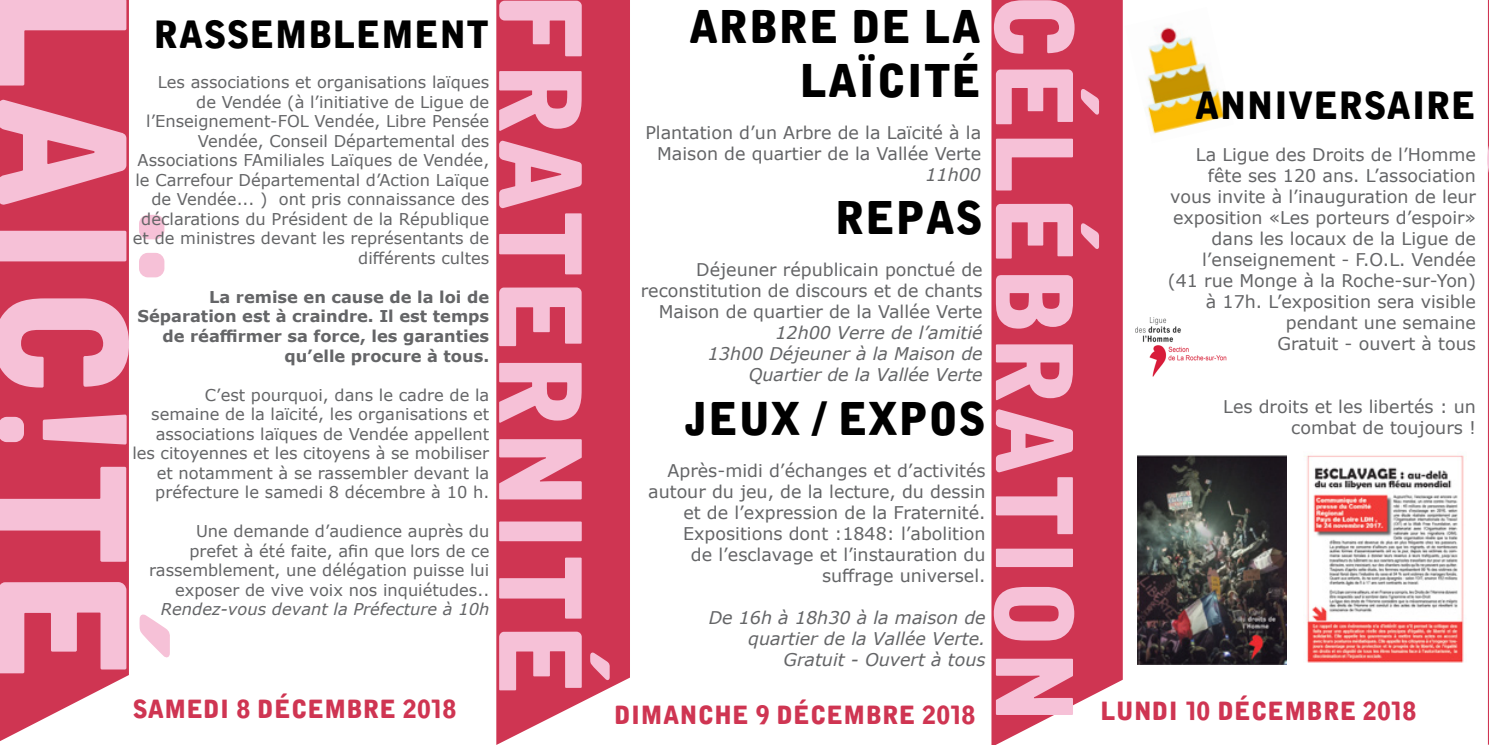
<style>
.page{position:relative;width:1489px;height:745px;background:#fff}
.page>*{position:absolute;margin:0;border:0;box-sizing:border-box;transform-origin:0 0}
.t1{font:175px "Alpha Ligue";color:#f6c1d7}
.t2{font:112.5px "Alpha Ligue";color:#f6c1d7}
.t3{font:105px "Alpha Ligue";color:#f6c1d7}
.t4{font:45px/54px "Alpha Ligue";color:#000;text-align:right}
.t5{font:37.5px "Alpha Ligue";color:#000}
.t6{font:25px "Alpha Ligue";color:#cf3552}
.t7{font:17.5px/21px "Verdana";color:#646567;text-align:right}
.t8{font:italic 17.5px/21px "Verdana";color:#646567;text-align:right}
.t9{font:16.25px/19.5px "Verdana";color:#646567;text-align:right}
.t10{font:700 16.25px/19.5px "Verdana";color:#646567;text-align:right}
.t11{font:italic 16.25px "Verdana";color:#646567}
</style>
<div class="page">
<img style="left:1147px;top:25px;width:78px;height:109px">
<div style="left:0;top:0;width:129px;height:740px;background:#cf3552"></div>
<div style="left:496px;top:0;width:134px;height:744px;background:#cf3552"></div>
<div style="left:991px;top:0;width:131px;height:744px;background:#cf3552"></div>
<hr style="left:1487px;top:0;width:1px;height:744px;background:#cf3552">
<img style="left:1137px;top:455px;width:149px;height:209px">
<img style="left:1306px;top:455px;width:158px;height:208px">
<img style="left:1135px;top:317px;width:92px;height:60px">
<h1 class="t1" style="left:170px;top:-14px;width:699px;rotate:90deg">LAÏCITÉ</h1>
<h3 class="t3" style="left:1099px;top:-9px;width:735px;rotate:90deg">CÉLÉBRATION</h3>
<h2 class="t2" style="left:609px;top:-8px;width:706px;rotate:90deg">FRATERNITÉ</h2>
<h3 class="t4" style="left:688px;top:-1px;width:294px">ARBRE DE LA<br>LAÏCITÉ</h3>
<p class="t7" style="left:645px;top:122px;width:337px">Plantation d’un Arbre de la Laïcité à la<br>Maison de quartier de la Vallée Verte</p>
<p class="t8" style="left:925px;top:164px;width:57px">11h00</p>
<h3 class="t5" style="left:154px;top:11px;width:337px">RASSEMBLEMENT</h3>
<p class="t9" style="left:133px;top:72px;width:358px">Les associations et organisations laïques<br>de Vendée (à l’initiative de Ligue de l’Enseignement-FOL Vendée, Libre Pensée Vendée, Conseil Départemental des Associations FAmiliales Laïques de Vendée, le Carrefour Départemental d’Action Laïque de Vendée... ) ont pris connaissance des déclarations du Président de la République et de ministres devant les représentants de différents cultes</p>
<p class="t10" style="left:137px;top:287px;width:353px">La remise en cause de la loi de<br>Séparation est à craindre. Il est temps de réaffirmer sa force, les garanties qu’elle procure à tous.</p>
<p class="t9" style="left:132px;top:384px;width:358px">C’est pourquoi, dans le cadre de la<br>semaine de la laïcité, les organisations et associations laïques de Vendée appellent les citoyennes et les citoyens à se mobiliser et notamment à se rassembler devant la préfecture le samedi 8 décembre à 10 h.</p>
<p class="t9" style="left:149px;top:521px;width:341px">Une demande d’audience auprès du prefet à été faite, afin que lors de ce rassemblement, une délégation puisse lui exposer de vive voix nos inquiétudes..</p>
<p class="t11" style="left:161px;top:597px;width:330px">Rendez-vous devant la Préfecture à 10h</p>
<h3 class="t5" style="left:1194px;top:82px;width:283px">ANNIVERSAIRE</h3>
<p class="t7" style="left:1167px;top:143px;width:310px">La Ligue des Droits de l’Homme fête ses 120 ans. L’association vous invite à l’inauguration de leur exposition «Les porteurs d’espoir» dans les locaux de la Ligue de l’enseignement - F.O.L. Vendée (41 rue Monge à la Roche-sur-Yon) à 17h. L’exposition sera visible pendant une semaine<br>Gratuit - ouvert à tous</p>
<h3 class="t4" style="left:835px;top:190px;width:149px">REPAS</h3>
<p class="t7" style="left:641px;top:259px;width:343px">Déjeuner républicain ponctué de reconstitution de discours et de chants<br>Maison de quartier de la Vallée Verte</p>
<p class="t8" style="left:707px;top:322px;width:276px">12h00 Verre de l’amitié<br>13h00 Déjeuner à la Maison de<br>Quartier de la Vallée Verte</p>
<p class="t7" style="left:1223px;top:395px;width:254px">Les droits et les libertés : un combat de toujours !</p>
<h3 class="t4" style="left:685px;top:391px;width:301px">JEUX / EXPOS</h3>
<p class="t7" style="left:648px;top:459px;width:339px">Après-midi d’échanges et d’activités autour du jeu, de la lecture, du dessin et de l’expression de la Fraternité.<br>Expositions dont :1848: l’abolition<br>de l’esclavage et l’instauration du suffrage universel.</p>
<p class="t8" style="left:708px;top:606px;width:278px">De 16h à 18h30 à la maison de quartier de la Vallée Verte.<br>Gratuit - Ouvert à tous</p>
<h3 class="t6" style="left:132px;top:693px;width:325px">SAMEDI 8 DÉCEMBRE 2018</h3>
<h3 class="t6" style="left:614px;top:699px;width:363px">DIMANCHE 9 DÉCEMBRE 2018</h3>
<h3 class="t6" style="left:1100px;top:694px;width:317px">LUNDI 10 DÉCEMBRE 2018</h3>
</div>
